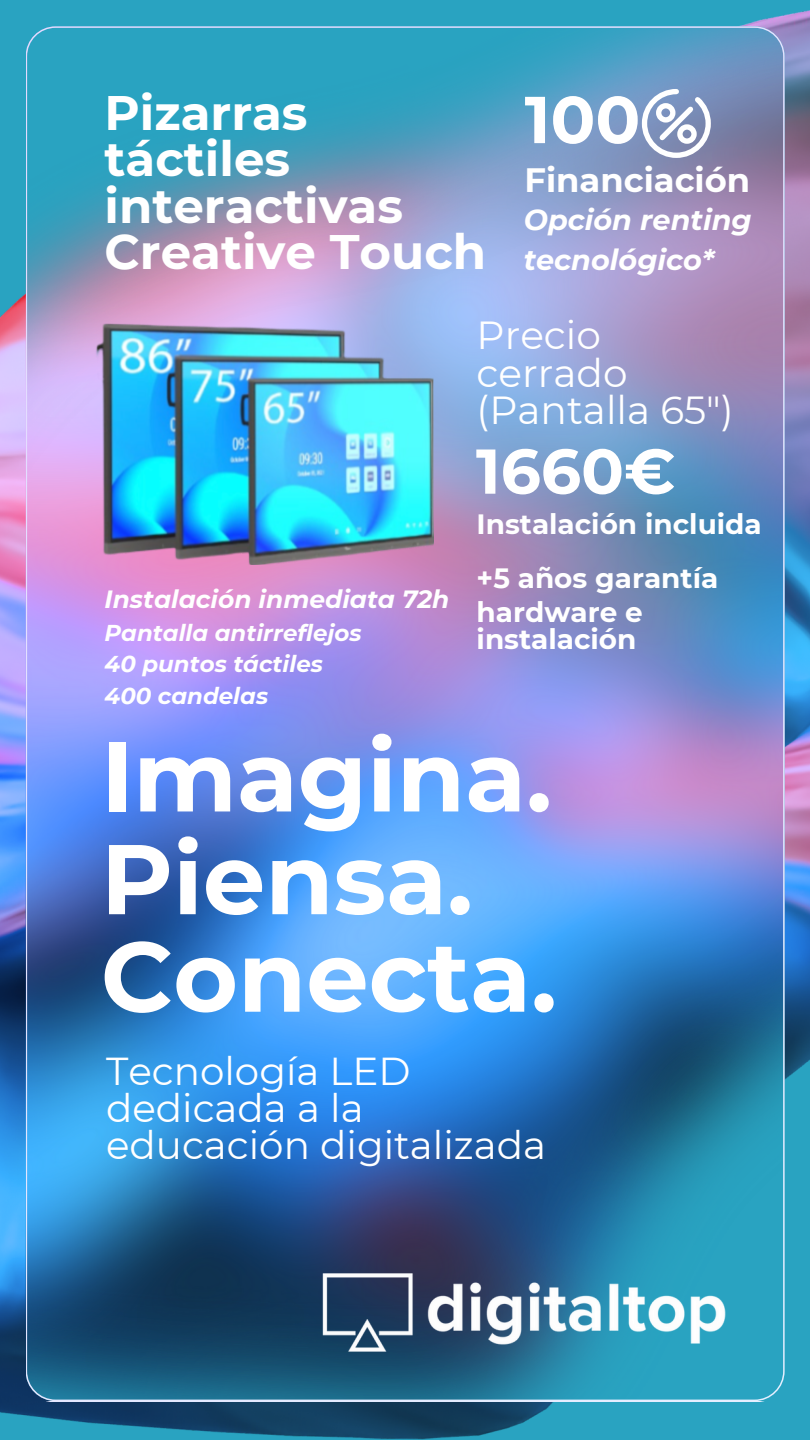
<style>
.page{position:relative;width:810px;height:1440px;background:#fff}
.page>*{position:absolute;margin:0;border:0;box-sizing:border-box;transform-origin:0 0}
.t1{font:700 98.9px/102.8px "Montserrat";color:#fff}
.t2{font:700 66.2px "Montserrat";color:#fff}
.t3{font:700 63.2px "Montserrat";color:#fff}
.t4{font:700 48.3px/46.5px "Montserrat";color:#fff}
.t5{font:39.1px/37.5px "Montserrat";color:#fff}
.t6{font:38.9px/36.8px "Montserrat";color:#fff}
.t7{font:700 33.8px "Montserrat";color:#fff}
.t8{font:italic 700 28.7px/39.8px "Montserrat";color:#fff}
.t9{font:700 27.9px/54px "Montserrat";color:#fff}
.t10{font:italic 700 24.9px "Montserrat";color:#fff}
.t11{font:italic 700 22.9px "Montserrat";color:#fff}
</style>
<div class="page">
<img style="left:0;top:0;width:810px;height:1440px">
<img style="left:26px;top:26px;width:759px;height:1375px">
<img style="left:319px;top:1266px;width:411px;height:91px">
<img style="left:81px;top:302px;width:448px;height:294px">
<svg style="left:642px;top:89px;width:69px;height:69px"></svg>
<h4 class="t4" style="left:105px;top:89px;width:383px">Pizarras táctiles interactivas<br>Creative Touch</h4>
<h2 class="t2" style="left:525px;top:79px;width:117px">100</h2>
<h6 class="t7" style="left:525px;top:159px;width:227px">Financiación</h6>
<h1 class="t8" style="left:524px;top:200px;width:229px">Opción renting tecnológico*</h1>
<p class="t10" style="left:105px;top:584px;width:346px">Instalación inmediata 72h</p>
<p class="t11" style="left:105px;top:619px;width:259px">Pantalla antirreflejos</p>
<p class="t11" style="left:105px;top:650px;width:220px">40 puntos táctiles</p>
<p class="t11" style="left:105px;top:682px;width:165px">400 candelas</p>
<p class="t5" style="left:477px;top:316px;width:259px">Precio cerrado (Pantalla 65")</p>
<h5 class="t3" style="left:476px;top:433px;width:201px">1660€</h5>
<p class="t9" style="left:477px;top:497px;width:287px">Instalación incluida +5 años garantía</p>
<p class="t9" style="left:477px;top:598px;width:168px;line-height:27px">hardware e instalación</p>
<p class="t1" style="left:101px;top:725px;width:453px">Imagina.<br>Piensa.</p>
<h3 class="t1" style="left:101px;top:925px;width:458px">Conecta.</h3>
<h2 class="t6" style="left:106px;top:1053px;width:441px">Tecnología LED dedicada a la educación digitalizada</h2>
</div>
